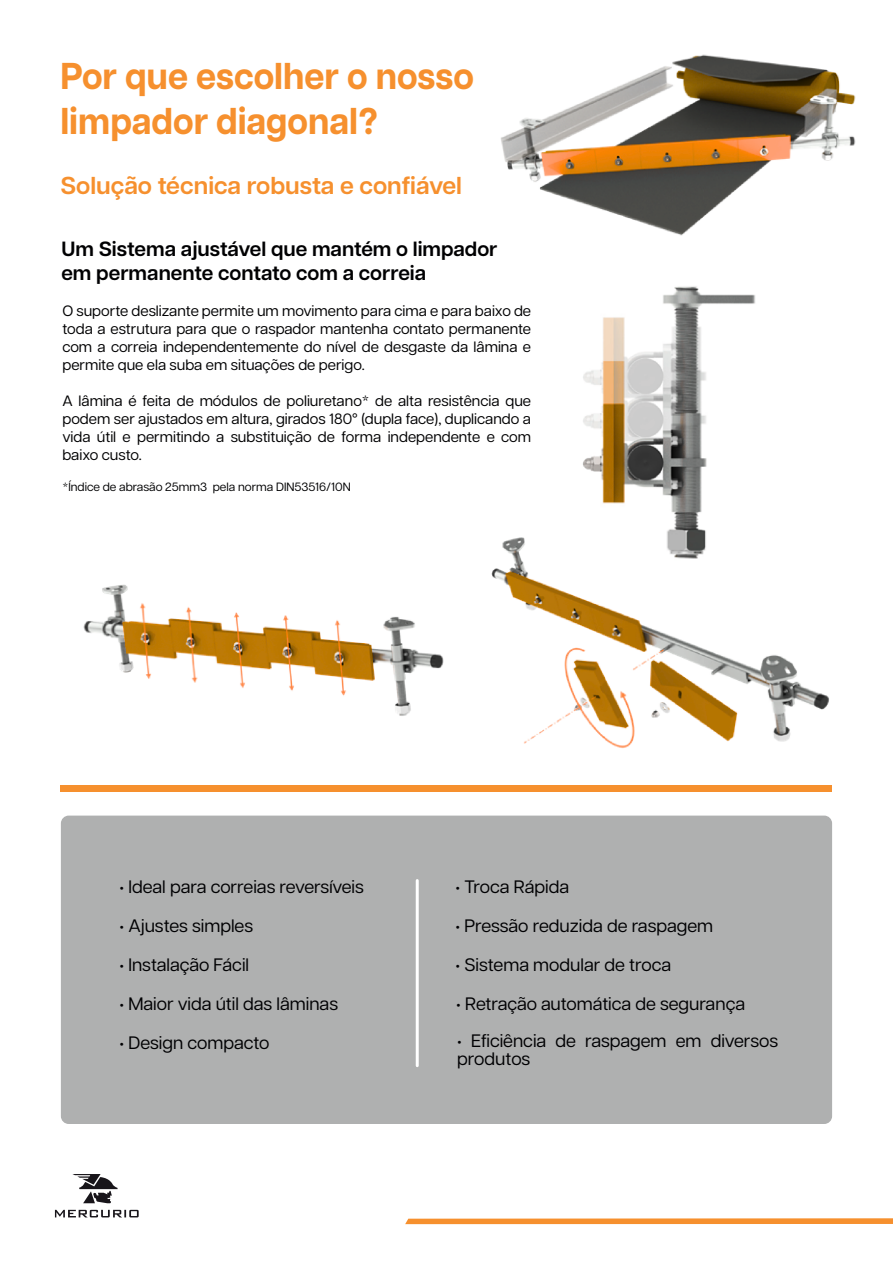
<style>
.page{position:relative;width:893px;height:1263px;background:#fff}
.page>*{position:absolute;margin:0;border:0;box-sizing:border-box;transform-origin:0 0}
.t1{font:700 37.35px/44.8px "Articulat CF";color:#f6902e;scale:.95 1}
.t2{font:600 24.45px "Articulat CF";color:#f6902e}
.t3{font:600 20.55px/24.6px "Articulat CF";color:#000002}
.t4{font:18px/18px "Articulat CF";color:#000002}
.t5{font:15px/18px "Articulat CF";color:#000002;text-align:justify}
.t6{font:12px "Articulat CF";color:#000002}
</style>
<div class="page">
<div style="left:61px;top:815px;width:771px;height:309px;background:#afb0b0;border-radius:8px"></div>
<img style="left:83px;top:54px;width:773px;height:694px">
<hr style="left:416px;top:880px;width:3px;height:186px;background:#fff">
<svg style="left:72px;top:1174px;width:46px;height:29px"></svg>
<svg style="left:55px;top:1210px;width:84px;height:7px"></svg>
<svg style="left:405px;top:1218px;width:488px;height:6px;background:#f6993f"></svg>
<div style="left:61px;top:785px;width:771px;height:7px;background:#f6902e"></div>
<h1 class="t1" style="left:60px;top:52px;width:437px">Por que escolher o nosso limpador diagonal?</h1>
<h2 class="t2" style="left:60px;top:168px;width:403px">Solução técnica robusta e confiável</h2>
<h3 class="t3" style="left:61px;top:235px;width:438px">Um Sistema ajustável que mantém o limpador em permanente contato com a correia</h3>
<p class="t5" style="left:62px;top:301px;width:470px">O suporte deslizante permite um movimento para cima e para baixo de toda a estrutura para que o raspador mantenha contato permanente com a correia independentemente do nível de desgaste da lâmina e permite que ela suba em situações de perigo.</p>
<p class="t5" style="left:62px;top:391px;width:470px">A lâmina é feita de módulos de poliuretano* de alta resistência que podem ser ajustados em altura, girados 180° (dupla face), duplicando a vida útil e permitindo a substituição de forma independente e com baixo custo.</p>
<p class="t6" style="left:62px;top:478px;width:290px">*Índice de abrasão 25mm3 pela norma DIN53516/10N</p>
<p class="t4" style="left:120px;top:877px;width:246px">• Ideal para correias reversíveis</p>
<p class="t4" style="left:120px;top:916px;width:135px">• Ajustes simples</p>
<p class="t4" style="left:120px;top:955px;width:131px">• Instalação Fácil</p>
<p class="t4" style="left:120px;top:994px;width:220px">• Maior vida útil das lâminas</p>
<p class="t4" style="left:120px;top:1033px;width:151px">• Design compacto</p>
<p class="t4" style="left:455px;top:877px;width:115px">• Troca Rápida</p>
<p class="t4" style="left:455px;top:916px;width:259px">• Pressão reduzida de raspagem</p>
<p class="t4" style="left:455px;top:955px;width:217px">• Sistema modular de troca</p>
<p class="t4" style="left:456px;top:993px;width:290px">• Retração automática de segurança</p>
<p class="t4" style="left:457px;top:1031px;width:322px">• Eficiência de raspagem em diversos produtos</p>
</div>
